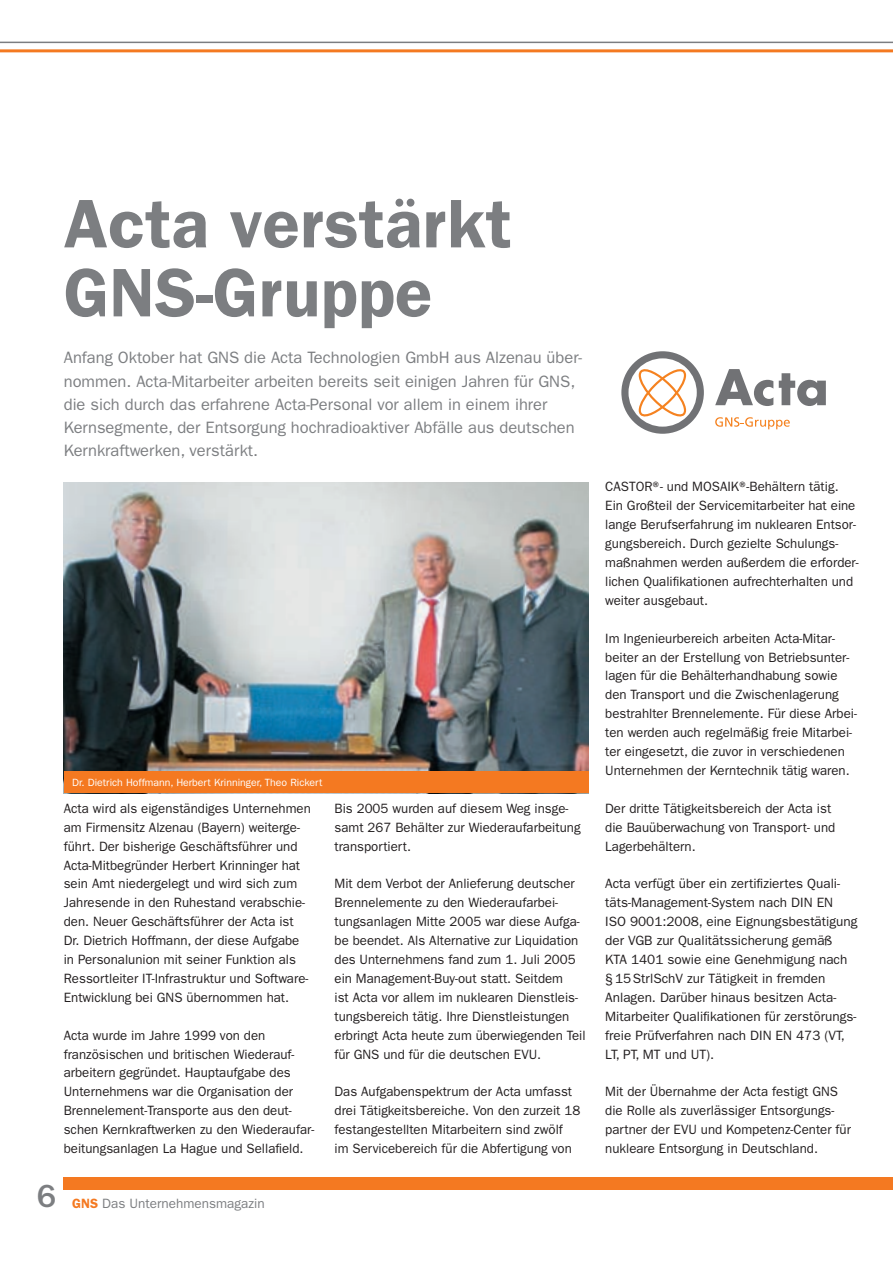
<style>
.page{position:relative;width:893px;height:1263px;background:#fff}
.page>*{position:absolute;margin:0;border:0;box-sizing:border-box;transform-origin:0 0}
.t1{font:600 69px/69px "Franklin Gothic";color:#7c7e81}
.t2{font:500 33px "Franklin Gothic";color:#7c7e81}
.t3{font:16.5px/23.1px "Franklin Gothic";color:#7c7e81}
.t4{font:13.5px/18.9px "Franklin Gothic";color:#231f20}
.t5{font:13.5px "Franklin Gothic";color:#7c7e81}
.t6{font:10.5px "Franklin Gothic";color:#fff}
.s1{font-weight:600;color:#f47921}
</style>
<div class="page">
<div style="left:64px;top:1177px;width:829px;height:13px;background:#f47921"></div>
<hr style="left:0;top:42px;width:893px;height:1px;background:#7c7e81">
<hr style="left:0;top:49px;width:893px;height:3px;background:#f47921">
<svg style="left:715px;top:417px;width:75px;height:12px"></svg>
<svg style="left:621px;top:351px;width:83px;height:83px"></svg>
<svg style="left:715px;top:369px;width:58px;height:37px"></svg>
<svg style="left:779px;top:373px;width:47px;height:33px"></svg>
<img style="left:64px;top:482px;width:524px;height:290px">
<div style="left:64px;top:772px;width:524px;height:21px;background:#f47921"></div>
<h1 class="t1" style="left:64px;top:189px;width:450px">Acta verstärkt<br>GNS-Gruppe</h1>
<p class="t3" style="left:64px;top:346px;width:520px">Anfang Oktober hat GNS die Acta Technologien GmbH aus Alzenau über&shy;nommen. Acta-Mitarbeiter arbeiten bereits seit einigen Jahren für GNS, die sich durch das erfahrene Acta-Personal vor allem in einem ihrer Kernsegmente, der Entsorgung hochradioaktiver Abfälle aus deutschen Kernkraftwerken, verstärkt.</p>
<p class="t6" style="left:72px;top:777px;width:252px">Dr. Dietrich Hoffmann, Herbert Krinninger, Theo Rickert</p>
<p class="t4" style="left:64px;top:799px;width:249px">Acta wird als eigenständiges Unternehmen am Firmensitz Alzenau (Bayern) weiterge&shy;führt. Der bisherige Geschäftsführer und Acta-Mitbegründer Herbert Krinninger hat sein Amt niedergelegt und wird sich zum Jahresende in den Ruhestand verabschie&shy;den. Neuer Geschäftsführer der Acta ist Dr. Dietrich Hoffmann, der diese Aufgabe in Personalunion mit seiner Funktion als Ressortleiter IT-Infrastruktur und Software-Entwicklung bei GNS übernommen hat.</p>
<p class="t4" style="left:64px;top:1026px;width:252px">Acta wurde im Jahre 1999 von den französischen und britischen Wiederauf&shy;arbeitern gegründet. Hauptaufgabe des Unternehmens war die Organisation der Brennelement-Transporte aus den deut&shy;schen Kernkraftwerken zu den Wiederaufar&shy;beitungsanlagen La Hague und Sellafield.</p>
<h2 class="t2" style="left:37px;top:1178px;width:21px">6</h2>
<p class="t5" style="left:72px;top:1195px;width:194px"><span class="s1">GNS</span> Das Unternehmensmagazin</p>
<p class="t4" style="left:334px;top:799px;width:248px">Bis 2005 wurden auf diesem Weg insge&shy;samt 267 Behälter zur Wiederaufarbeitung transportiert.</p>
<p class="t4" style="left:334px;top:874px;width:253px">Mit dem Verbot der Anlieferung deutscher Brennelemente zu den Wiederaufarbei&shy;tungsanlagen Mitte 2005 war diese Aufga&shy;be beendet. Als Alternative zur Liquidation des Unternehmens fand zum 1. Juli 2005 ein Management-Buy-out statt. Seitdem<br>ist Acta vor allem im nuklearen Dienstleis&shy;tungsbereich tätig. Ihre Dienstleistungen erbringt Acta heute zum überwiegenden Teil für GNS und für die deutschen EVU.</p>
<p class="t4" style="left:334px;top:1082px;width:247px">Das Aufgabenspektrum der Acta umfasst drei Tätigkeitsbereiche. Von den zurzeit 18 festangestellten Mitarbeitern sind zwölf im Servicebereich für die Abfertigung von</p>
<p class="t4" style="left:605px;top:477px;width:255px">CASTOR®- und MOSAIK®-Behältern tätig.<br>Ein Großteil der Servicemitarbeiter hat eine lange Berufserfahrung im nuklearen Entsor&shy;gungsbereich. Durch gezielte Schulungs&shy;maßnahmen werden außerdem die erforder&shy;lichen Qualifikationen aufrechterhalten und weiter ausgebaut.</p>
<p class="t4" style="left:605px;top:629px;width:253px">Im Ingenieurbereich arbeiten Acta-Mitar&shy;beiter an der Erstellung von Betriebsunter&shy;lagen für die Behälterhandhabung sowie den Transport und die Zwischenlagerung bestrahlter Brennelemente. Für diese Arbei&shy;ten werden auch regelmäßig freie Mitarbei&shy;ter eingesetzt, die zuvor in verschiedenen Unternehmen der Kerntechnik tätig waren.</p>
<p class="t4" style="left:605px;top:799px;width:232px">Der dritte Tätigkeitsbereich der Acta ist die Bauüberwachung von Transport- und<br>Lagerbehältern.</p>
<p class="t4" style="left:605px;top:874px;width:254px">Acta verfügt über ein zertifiziertes Quali&shy;täts-Management-System nach DIN EN<br>ISO 9001:2008, eine Eignungsbestätigung der VGB zur Qualitätssicherung gemäß KTA 1401 sowie eine Genehmigung nach §15StrlSchV zur Tätigkeit in fremden Anlagen. Darüber hinaus besitzen Acta-Mitarbeiter Qualifikationen für zerstörungs&shy;freie Prüfverfahren nach DIN EN 473 (VT, LT, PT, MT und UT).</p>
<p class="t4" style="left:605px;top:1082px;width:247px">Mit der Übernahme der Acta festigt GNS die Rolle als zuverlässiger Entsorgungs&shy;partner der EVU und Kompetenz-Center für nukleare Entsorgung in Deutschland.</p>
</div>
